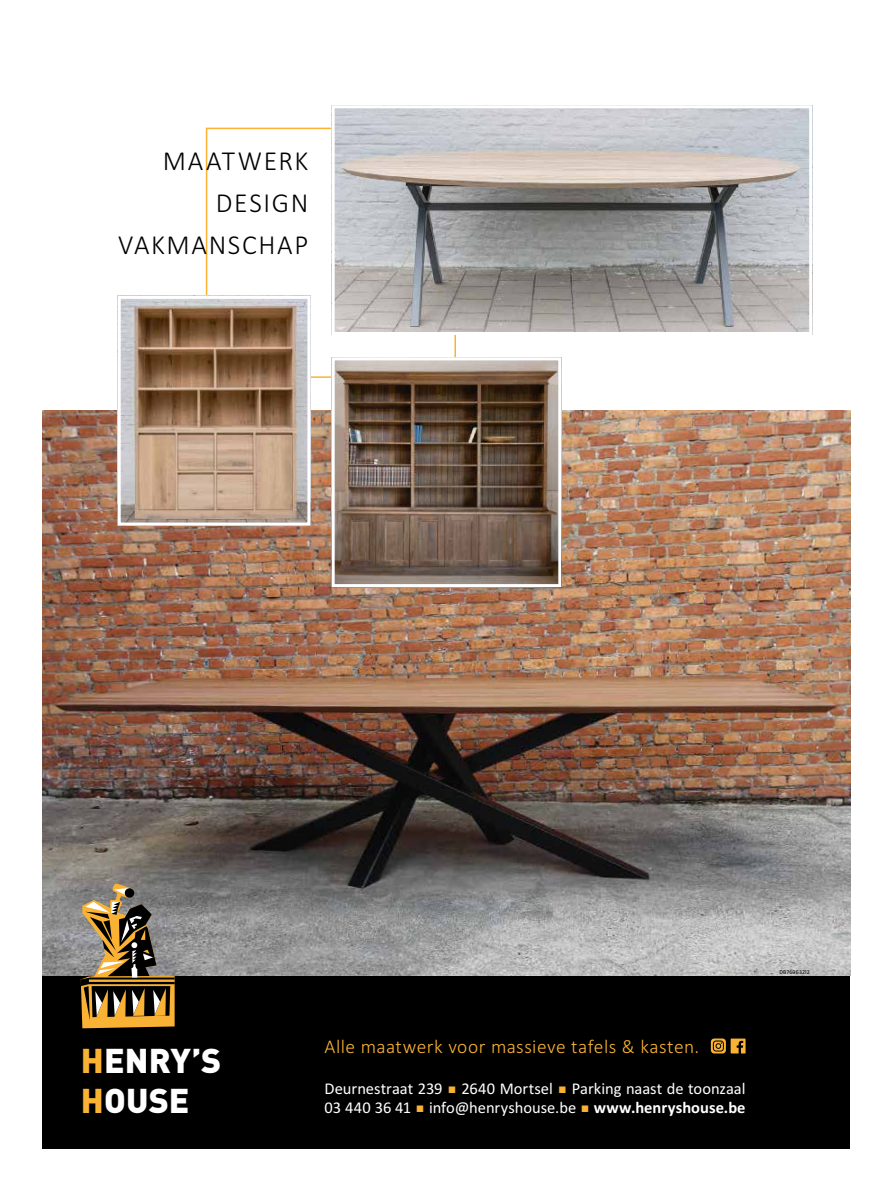
<style>
.page{position:relative;width:893px;height:1191px;background:#fff}
.page>*{position:absolute;margin:0;border:0;box-sizing:border-box;transform-origin:0 0}
.t1{font:900 33.9px/40.8px "DIN Pro";letter-spacing:.005em;color:#fff}
.t2{font:300 27.6px/42px "Calibri";letter-spacing:.06em;color:#000;text-align:right}
.t3{font:300 19.5px "Calibri";letter-spacing:.02em;color:#f9b234}
.t4{font:16.5px/19.8px "Calibri";color:#fff}
.t5{font:6px "Calibri";letter-spacing:.005em;color:#000}
.s1{color:#f9b234}
.s2{font-family:"Menlo";color:#f9b234}
.s3{font-weight:700}
</style>
<div class="page">
<div style="left:43px;top:975px;width:807px;height:173px;background:#000"></div>
<img style="left:43px;top:410px;width:807px;height:565px">
<img style="left:336px;top:109px;width:472px;height:222px">
<div style="left:332px;top:105px;width:480px;height:230px;border:3px solid #fff"></div>
<svg style="left:81px;top:883px;width:94px;height:145px;background:#86714d"></svg>
<img style="left:122px;top:300px;width:184px;height:221px">
<div style="left:118px;top:296px;width:192px;height:229px;border:3px solid #fff"></div>
<img style="left:336px;top:361px;width:221px;height:222px">
<div style="left:332px;top:357px;width:229px;height:230px;border:3px solid #fff"></div>
<svg style="left:711px;top:1038px;width:35px;height:15px"></svg>
<h2 class="t2" style="left:118px;top:140px;width:192px">MAATWERK<br>DESIGN<br>VAKMANSCHAP</h2>
<h1 class="t1" style="left:81px;top:1037px;width:142px"><span class="s1">H</span>ENRY’S<br><span class="s1">H</span>OUSE</h1>
<p class="t3" style="left:325px;top:1034px;width:376px">Alle maatwerk voor massieve tafels &amp; kasten.</p>
<p class="t4" style="left:325px;top:1077px;width:422px">Deurnestraat 239 <span class="s2">▪</span> 2640 Mortsel <span class="s2">▪</span> Parking naast de toonzaal<br>03 440 36 41 <span class="s2">▪</span> info@henryshouse.be <span class="s2">▪</span> <span class="s3">www.henryshouse.be</span></p>
<p class="t5" style="left:779px;top:967px;width:32px">DB769632I2</p>
</div>
